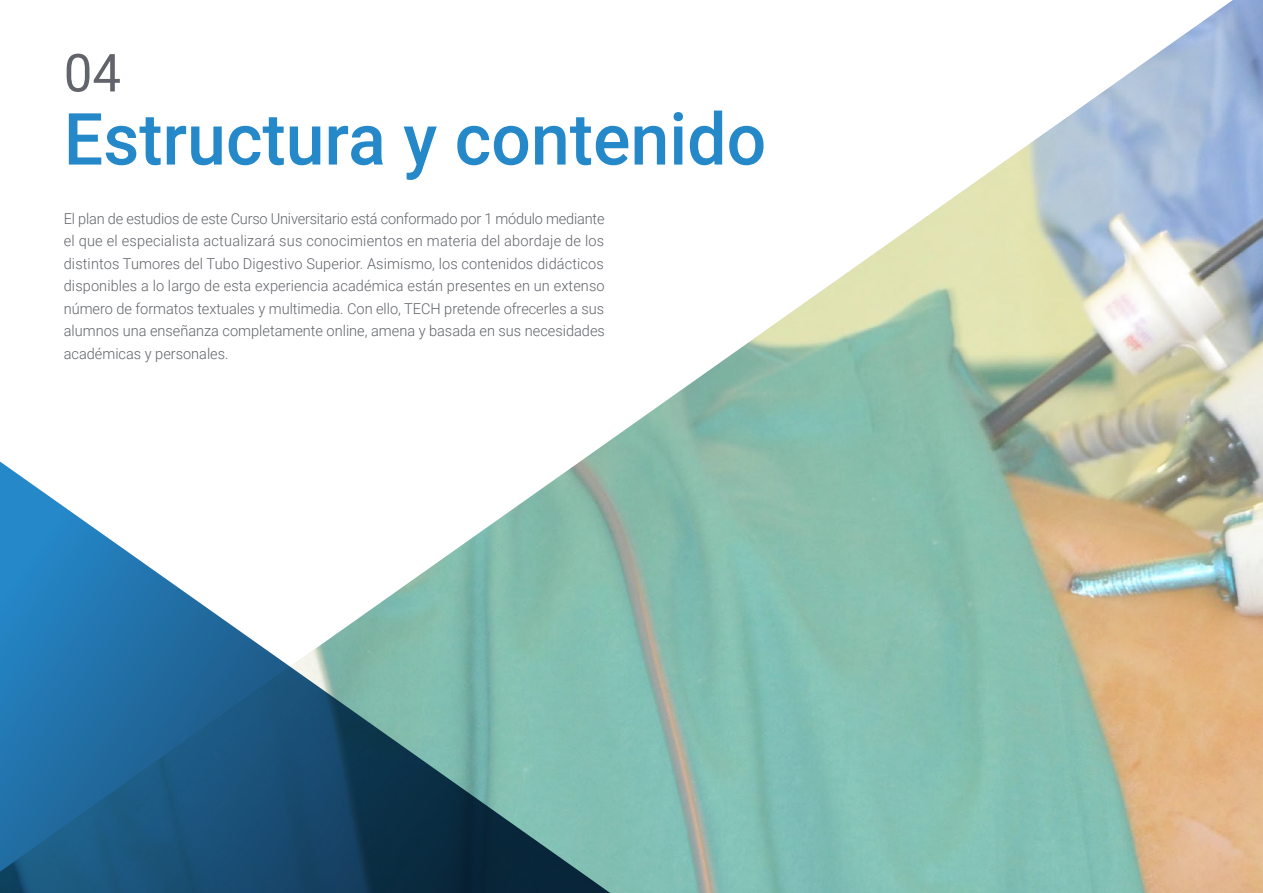
<style>
.page{position:relative;width:1263px;height:893px;background:#fff}
.page>*{position:absolute;margin:0;border:0;box-sizing:border-box;transform-origin:0 0}
.t1{font:500 72px "Roboto";color:#2488c9}
.t2{font:52.5px "Roboto";color:#61646a}
.t3{font:300 15px/22.5px "Roboto";color:#61646a;text-align:justify}
</style>
<div class="page">
<img style="left:602px;top:0;width:661px;height:893px">
<svg style="left:0;top:446px;width:640px;height:447px"></svg>
<h2 class="t2" style="left:64px;top:36px;width:59px">04</h2>
<h1 class="t1" style="left:64px;top:89px;width:704px">Estructura y contenido</h1>
<p class="t3" style="left:64px;top:207px;width:543px">El plan de estudios de este Curso Universitario está conformado por 1 módulo mediante el que el especialista actualizará sus conocimientos en materia del abordaje de los distintos Tumores del Tubo Digestivo Superior. Asimismo, los contenidos didácticos disponibles a lo largo de esta experiencia académica están presentes en un extenso número de formatos textuales y multimedia. Con ello, TECH pretende ofrecerles a sus alumnos una enseñanza completamente online, amena y basada en sus necesidades académicas y personales.</p>
</div>
